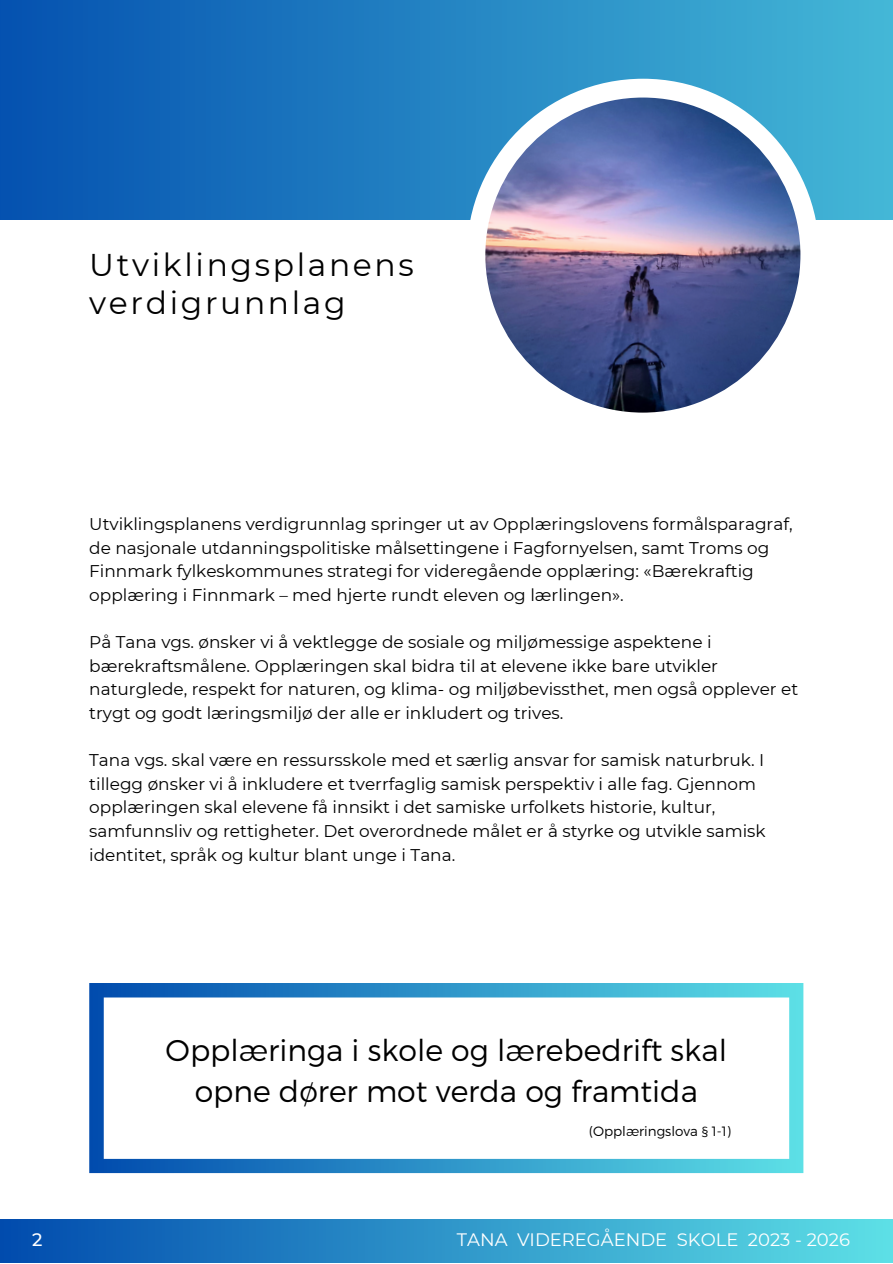
<style>
.page{position:relative;width:893px;height:1264px;background:#fff}
.page>*{position:absolute;margin:0;border:0;box-sizing:border-box;transform-origin:0 0}
.t1{font:31.35px/38.2px "Montserrat";letter-spacing:.085em;color:#000}
.t2{font:300 30px/41.5px "Montserrat";color:#000;text-align:center}
.t3{font:18px "Montserrat";color:#fff}
.t4{font:500 18px "Montserrat";color:#fff}
.t5{font:16.95px/23.5px "Montserrat";color:#000}
.t6{font:300 13.5px "Montserrat";color:#000}
</style>
<div class="page">
<div style="left:0;top:0;width:892px;height:219px;background:linear-gradient(to right,#0451b0,#44b7d7)"></div>
<div style="left:467px;top:79px;width:352px;height:352px;background:#fff;border-radius:50%"></div>
<svg style="left:89px;top:983px;width:714px;height:190px"></svg>
<div style="left:0;top:1219px;width:892px;height:43px;background:linear-gradient(to right,#014bad,#5de0e6)"></div>
<img style="left:479px;top:92px;width:327px;height:321px">
<p class="t1" style="left:89px;top:246px;width:326px">Utviklingsplanens verdigrunnlag</p>
<p class="t5" style="left:89px;top:512px;width:705px">Utviklingsplanens verdigrunnlag springer ut av Opplæringslovens formålsparagraf, de nasjonale utdanningspolitiske målsettingene i Fagfornyelsen, samt Troms og Finnmark fylkeskommunes strategi for videregående opplæring: «Bærekraftig opplæring i Finnmark – med hjerte rundt eleven og lærlingen».</p>
<p class="t5" style="left:89px;top:630px;width:710px">På Tana vgs. ønsker vi å vektlegge de sosiale og miljømessige aspektene i bærekraftsmålene. Opplæringen skal bidra til at elevene ikke bare utvikler naturglede, respekt for naturen, og klima- og miljøbevissthet, men også opplever et trygt og godt læringsmiljø der alle er inkludert og trives.</p>
<p class="t5" style="left:89px;top:748px;width:677px">Tana vgs. skal være en ressursskole med et særlig ansvar for samisk naturbruk. I tillegg ønsker vi å inkludere et tverrfaglig samisk perspektiv i alle fag. Gjennom opplæringen skal elevene få innsikt i det samiske urfolkets historie, kultur, samfunnsliv og rettigheter. Det overordnede målet er å styrke og utvikle samisk identitet, språk og kultur blant unge i Tana.</p>
<p class="t4" style="left:32px;top:1227px;width:12px">2</p>
<p class="t2" style="left:166px;top:1027px;width:563px">Opplæringa i skole og lærebedrift skal opne dører mot verda og framtida</p>
<p class="t6" style="left:589px;top:1122px;width:143px">(Opplæringslova § 1-1)</p>
<p class="t3" style="left:457px;top:1227px;width:394px">TANA VIDEREGÅENDE SKOLE 2023 - 2026</p>
</div>
